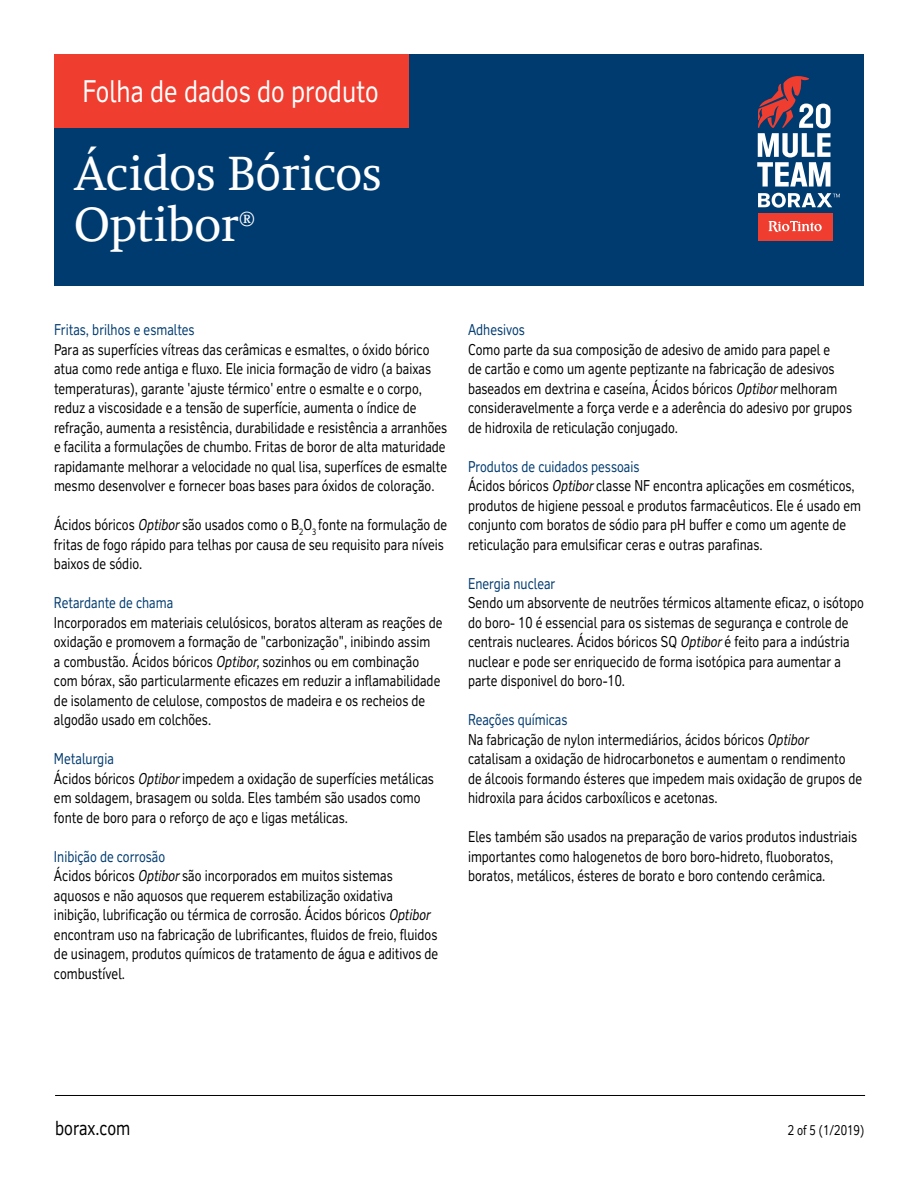
<style>
.page{position:relative;width:918px;height:1188px;background:#fff}
.page>*{position:absolute;margin:0;border:0;box-sizing:border-box;transform-origin:0 0}
.t1{font:49.5px/51px "RT Albanese";color:#fff}
.t2{font:30px "RT Vickerman";color:#fff;scale:.85 1}
.t3{font:21px "RT Albanese";color:#fff}
.t4{font:19.5px "RT Vickerman";color:#000;scale:.85 1}
.t5{font:15px/19.5px "RT Vickerman";color:#000;scale:.85 1}
.t6{font:15px "RT Vickerman";color:#003b70;scale:.85 1}
.t7{font:13.5px "RT Vickerman";color:#000;scale:.85 1}
.s1{font-family:"RT Vickerman"}
.s2{font-style:italic}
.s3{color:#003b70}
</style>
<div class="page">
<hr style="left:55px;top:1095px;width:810px;height:1px;background:#000">
<div style="left:54px;top:54px;width:810px;height:231px;background:#003b70"></div>
<div style="left:54px;top:54px;width:354px;height:73px;background:#ef3e2f"></div>
<svg style="left:757px;top:76px;width:73px;height:111px"></svg>
<svg style="left:758px;top:193px;width:82px;height:15px"></svg>
<div style="left:758px;top:213px;width:75px;height:27px;background:#ef3e2f"></div>
<svg style="left:769px;top:221px;width:53px;height:11px"></svg>
<h2 class="t2" style="left:82px;top:73px;width:350px">Folha de dados do produto</h2>
<h1 class="t1" style="left:75px;top:147px;width:309px">Ácidos B<span class="s1">ó</span>ricos<br>Optibor</h1>
<h3 class="t3" style="left:239px;top:207px;width:18px">®</h3>
<p class="t6" style="left:54px;top:321px;width:167px">Fritas, brilhos e esmaltes</p>
<p class="t5" style="left:54px;top:339px;width:464px">Para as superfícies vítreas das cerâmicas e esmaltes, o óxido bórico atua como rede antiga e fluxo. Ele inicia formação de vidro (a baixas temperaturas), garante 'ajuste térmico' entre o esmalte e o corpo, reduz a viscosidade e a tensão de superfície, aumenta o índice de refração, aumenta a resistência, durabilidade e resistência a arranhões e facilita a formulações de chumbo. Fritas de boror de alta maturidade rapidamante melhorar a velocidade no qual lisa, superfíces de esmalte mesmo desenvolver e fornecer boas bases para óxidos de coloração.</p>
<p class="t5" style="left:54px;top:515px;width:464px">Ácidos bóricos <span class="s2">Optibor</span> são usados como o B<sub>2</sub>O<sub>3</sub> fonte na formulação de fritas de fogo rápido para telhas por causa de seu requisito para níveis baixos de sódio.</p>
<p class="t6" style="left:54px;top:594px;width:142px">Retardante de chama</p>
<p class="t5" style="left:54px;top:612px;width:459px">Incorporados em materiais celulósicos, boratos alteram as reações de oxidação e promovem a formação de "carbonização", inibindo assim<br>a combustão. Ácidos bóricos <span class="s2">Optibor,</span> sozinhos ou em combinação com bórax, são particularmente eficazes em reduzir a inflamabilidade de isolamento de celulose, compostos de madeira e os recheios de algodão usado em colchões.</p>
<p class="t5" style="left:54px;top:749px;width:449px"><span class="s3">Metalurgia<br></span>Ácidos bóricos <span class="s2">Optibor</span> impedem a oxidação de superfícies metálicas em soldagem, brasagem ou solda. Eles também são usados como fonte de boro para o reforço de aço e ligas metálicas.</p>
<p class="t5" style="left:54px;top:846px;width:454px"><span class="s3">Inibição de corrosão<br></span>Ácidos bóricos <span class="s2">Optibor</span> são incorporados em muitos sistemas aquosos e não aquosos que requerem estabilização oxidativa inibição, lubrificação ou térmica de corrosão. Ácidos bóricos <span class="s2">Optibor </span>encontram uso na fabricação de lubrificantes, fluidos de freio, fluidos de usinagem, produtos químicos de tratamento de água e aditivos de combustível.</p>
<p class="t6" style="left:468px;top:321px;width:69px">Adhesivos</p>
<p class="t5" style="left:468px;top:339px;width:453px">Como parte da sua composição de adesivo de amido para papel e<br>de cartão e como um agente peptizante na fabricação de adesivos baseados em dextrina e caseína, Ácidos bóricos <span class="s2">Optibor</span> melhoram consideravelmente a força verde e a aderência do adesivo por grupos de hidroxila de reticulação conjugado.</p>
<p class="t5" style="left:468px;top:456px;width:464px"><span class="s3">Produtos de cuidados pessoais<br></span>Ácidos bóricos <span class="s2">Optibor</span> classe NF encontra aplicações em cosméticos, produtos de higiene pessoal e produtos farmacêuticos. Ele é usado em conjunto com boratos de sódio para pH buffer e como um agente de reticulação para emulsificar ceras e outras parafinas.</p>
<p class="t6" style="left:468px;top:574px;width:104px">Energia nuclear</p>
<p class="t5" style="left:468px;top:593px;width:467px">Sendo um absorvente de neutrões térmicos altamente eficaz, o isótopo do boro- 10 é essencial para os sistemas de segurança e controle de centrais nucleares. Ácidos bóricos SQ <span class="s2">Optibor</span> é feito para a indústria nuclear e pode ser enriquecido de forma isotópica para aumentar a parte disponivel do boro-10.</p>
<p class="t5" style="left:468px;top:710px;width:465px"><span class="s3">Reações químicas<br></span>Na fabricação de nylon intermediários, ácidos bóricos <span class="s2">Optibor </span>catalisam a oxidação de hidrocarbonetos e aumentam o rendimento de álcoois formando ésteres que impedem mais oxidação de grupos de hidroxila para ácidos carboxílicos e acetonas.</p>
<p class="t5" style="left:468px;top:827px;width:459px">Eles também são usados na preparação de varios produtos industriais importantes como halogenetos de boro boro-hidreto, fluoboratos, boratos, metálicos, ésteres de borato e boro contendo cerâmica.</p>
<h3 class="t4" style="left:55px;top:1116px;width:90px">borax.com</h3>
<p class="t7" style="left:788px;top:1122px;width:91px">2 of 5 (1/2019)</p>
</div>
